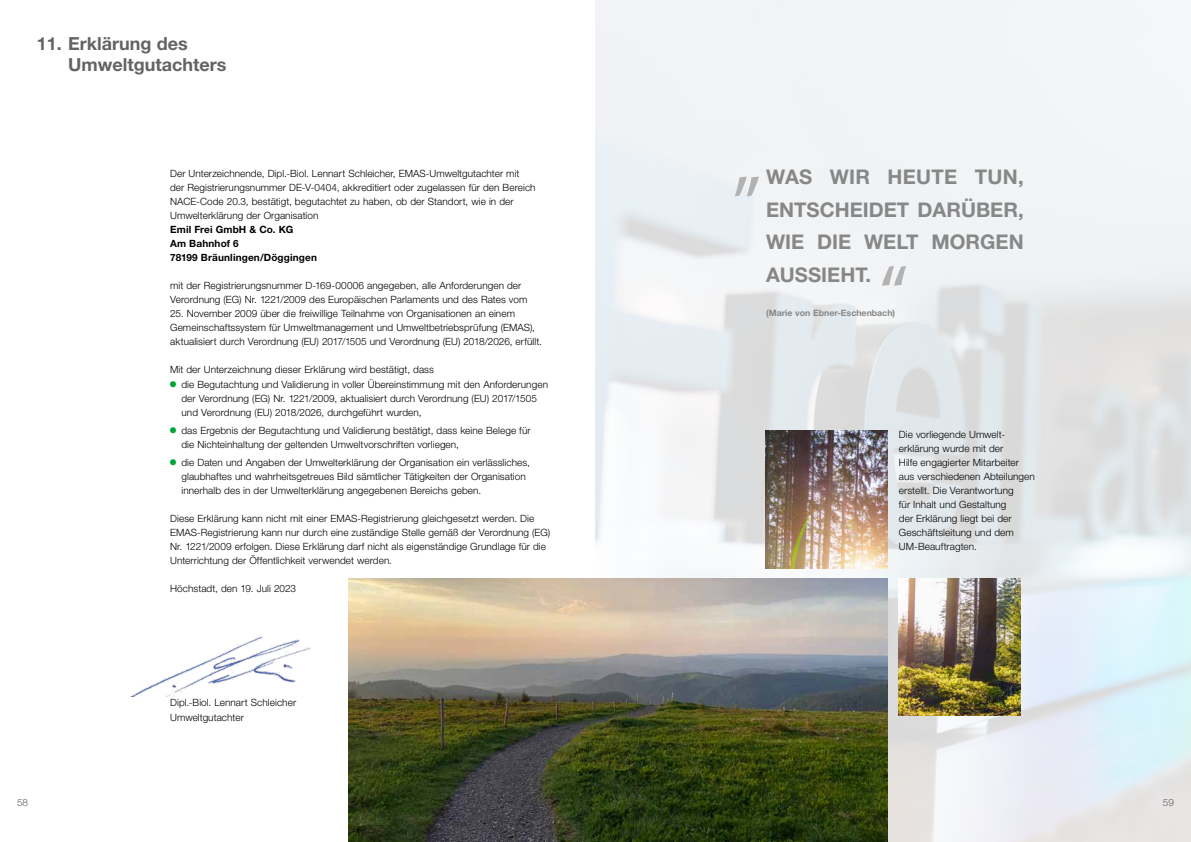
<style>
.page{position:relative;width:1191px;height:842px;background:#fff}
.page>*{position:absolute;margin:0;border:0;box-sizing:border-box;transform-origin:0 0}
.t1{font:80.9px "Myriad Pro";color:#b3b2b2}
.t2{font:700 20.2px/32.6px "Helvetica Neue LT Std";color:#878787;text-align:justify}
.t3{font:700 18px/21.6px "Helvetica Neue LT Std";color:#646363}
.t4{font:300 10px/14px "Helvetica Neue LT Std";letter-spacing:.005em;color:#000}
.t5{font:700 10px/14px "Helvetica Neue LT Std";letter-spacing:.015em;color:#000}
.t6{font:300 10px "Helvetica Neue LT Std";color:#646363}
.t7{font:700 8.8px "Helvetica Neue LT Std";color:#878787}
</style>
<div class="page">
<img style="left:595px;top:0;width:596px;height:842px">
<img style="left:349px;top:578px;width:538px;height:264px">
<img style="left:765px;top:431px;width:122px;height:137px">
<img style="left:899px;top:578px;width:121px;height:138px">
<img style="left:131px;top:636px;width:180px;height:60px">
<h3 class="t3" style="left:68px;top:32px;width:160px;text-indent:-31px">11. Erklärung des<br>Umweltgutachters</h3>
<p class="t4" style="left:170px;top:166px;width:367px">Der Unterzeichnende, Dipl.-Biol. Lennart Schleicher, EMAS-Umweltgutachter mit der Registrierungsnummer DE-V-0404, akkreditiert oder zugelassen für den Bereich NACE-Code 20.3, bestätigt, begutachtet zu haben, ob der Standort, wie in der Umwelterklärung der Organisation</p>
<p class="t5" style="left:170px;top:222px;width:148px">Emil Frei GmbH &amp; Co. KG<br>Am Bahnhof 6<br>78199 Bräunlingen/Döggingen</p>
<p class="t4" style="left:170px;top:278px;width:359px">mit der Registrierungsnummer D-169-00006 angegeben, alle Anforderungen der<br>Verordnung (EG) Nr. 1221/2009 des Europäischen Parlaments und des Rates vom</p>
<p class="t4" style="left:170px;top:306px;width:373px">25. November 2009 über die freiwillige Teilnahme von Organisationen an einem<br>Gemeinschaftssystem für Umweltmanagement und Umweltbetriebsprüfung (EMAS), aktualisiert durch Verordnung (EU) 2017/1505 und Verordnung (EU) 2018/2026, erfüllt.</p>
<p class="t4" style="left:170px;top:362px;width:265px">Mit der Unterzeichnung dieser Erklärung wird bestätigt, dass</p>
<p class="t4" style="left:181px;top:377px;width:368px;text-indent:-11px"><sup>■</sup> die Begutachtung und Validierung in voller Übereinstimmung mit den Anforderungen der Verordnung (EG) Nr. 1221/2009, aktualisiert durch Verordnung (EU) 2017/1505 und Verordnung (EU) 2018/2026, durchgeführt wurden,</p>
<p class="t4" style="left:181px;top:423px;width:350px;text-indent:-11px"><sup>■</sup> das Ergebnis der Begutachtung und Validierung bestätigt, dass keine Belege für die Nichteinhaltung der geltenden Umweltvorschriften vorliegen,</p>
<p class="t4" style="left:181px;top:455px;width:350px;text-indent:-11px"><sup>■</sup> die Daten und Angaben der Umwelterklärung der Organisation ein verlässliches, glaubhaftes und wahrheitsgetreues Bild sämtlicher Tätigkeiten der Organisation innerhalb des in der Umwelterklärung angegebenen Bereichs geben.</p>
<p class="t4" style="left:170px;top:511px;width:381px">Diese Erklärung kann nicht mit einer EMAS-Registrierung gleichgesetzt werden. Die EMAS-Registrierung kann nur durch eine zuständige Stelle gemäß der Verordnung (EG)<br>Nr. 1221/2009 erfolgen. Diese Erklärung darf nicht als eigenständige Grundlage für die Unterrichtung der Öffentlichkeit verwendet werden.</p>
<p class="t4" style="left:170px;top:581px;width:127px">Höchstadt, den 19. Juli 2023</p>
<p class="t4" style="left:170px;top:695px;width:128px;line-height:14.3px">Dipl.-Biol. Lennart Schleicher<br>Umweltgutachter</p>
<h2 class="t2" style="left:766px;top:160px;width:259px">WAS WIR HEUTE TUN, ENTSCHEIDET DARÜBER, WIE DIE WELT MORGEN AUSSIEHT.</h2>
<p class="t7" style="left:766px;top:308px;width:131px">(Marie von Ebner-Eschenbach)</p>
<h1 class="t1" style="left:733px;top:110px;width:30px">„</h1>
<h1 class="t1" style="left:879px;top:244px;width:30px">“</h1>
<p class="t4" style="left:899px;top:427px;width:137px">Die vorliegende Umwelt&shy;erklärung wurde mit der<br>Hilfe engagierter Mitarbeiter aus verschiedenen Abteilungen erstellt. Die Verantwortung<br>für Inhalt und Gestaltung<br>der Erklärung liegt bei der<br>Geschäftsleitung und dem<br>UM-Beauftragten.</p>
<p class="t6" style="left:17px;top:796px;width:13px">58</p>
<p class="t6" style="left:1163px;top:796px;width:13px">59</p>
</div>
